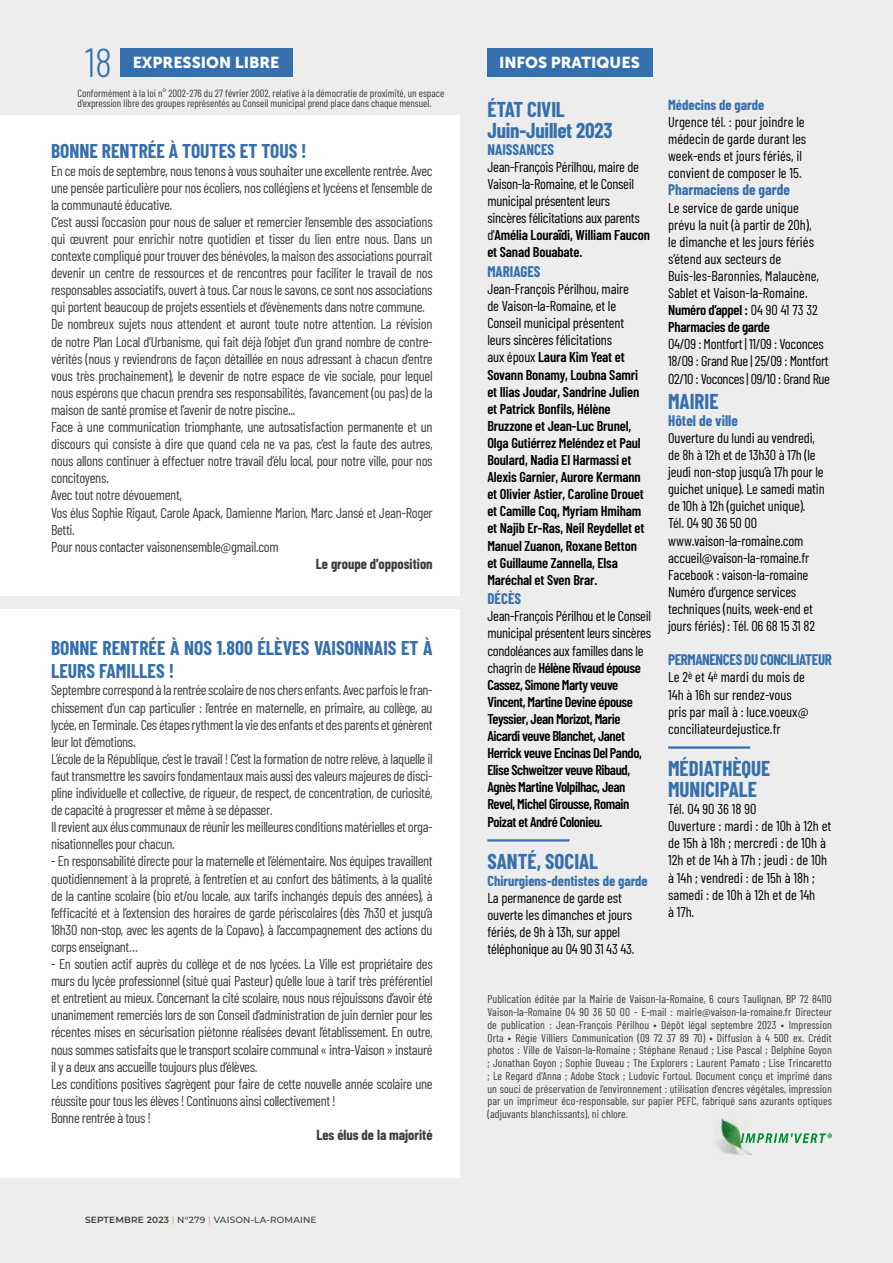
<style>
.page{position:relative;width:893px;height:1263px;background:#ededed}
.page>*{position:absolute;margin:0;border:0;box-sizing:border-box;transform-origin:0 0}
.t1{font:300 40.5px "Barlow Condensed";color:#3670ac}
.t2{font:700 21px/21px "Barlow Condensed";color:#3670ac}
.t3{font:700 19.5px/23.4px "Barlow Condensed";color:#3670ac}
.t4{font:15.75px "Museo Sans 900";color:#fff}
.t5{font:700 15px "Barlow Condensed";color:#3670ac}
.t6{font:700 15px "Barlow Condensed";letter-spacing:-.025em;color:#3670ac}
.t7{font:14.25px/17.1px "Barlow Condensed";letter-spacing:-.025em;color:#3c3c3b}
.t8{font:14.25px/17.1px "Barlow Condensed";letter-spacing:-.01em;color:#000}
.t9{font:600 14.25px/17.1px "Barlow Condensed";letter-spacing:-.015em;color:#000}
.t10{font:700 14.25px "Barlow Condensed";color:#3670ac}
.t11{font:700 14.25px "Barlow Condensed";color:#3c3c3b}
.t12{font:11.25px/12.8px "Barlow Condensed";letter-spacing:.01em;color:#3c3c3b;text-align:justify}
.t13{font:10.5px/10.5px "Barlow Condensed";color:#3c3c3b}
.t14{font:500 9px "Montserrat";letter-spacing:.02em;color:#3c3c3b}
.s1{font-weight:600}
.s2{font-weight:400}
.s3{color:#d4aa73}
</style>
<div class="page">
<div style="left:120px;top:48px;width:173px;height:29px;background:#3670ac"></div>
<div style="left:487px;top:48px;width:166px;height:29px;background:#3670ac"></div>
<div style="left:0;top:609px;width:459px;height:569px;background:#fff"></div>
<div style="left:0;top:115px;width:459px;height:480px;background:#fff"></div>
<hr style="left:487px;top:839px;width:82px;height:2px;background:#3670ac">
<hr style="left:668px;top:746px;width:82px;height:3px;background:#3670ac">
<img style="left:714px;top:1118px;width:38px;height:37px">
<svg style="left:741px;top:1133px;width:91px;height:10px"></svg>
<h1 class="t1" style="left:85px;top:33px;width:29px">18</h1>
<p class="t4" style="left:133px;top:53px;width:148px">EXPRESSION LIBRE</p>
<p class="t4" style="left:499px;top:53px;width:142px">INFOS PRATIQUES</p>
<h2 class="t2" style="left:487px;top:97px;width:127px">ÉTAT CIVIL<br>Juin-Juillet 2023</h2>
<p class="t5" style="left:487px;top:139px;width:68px">NAISSANCES</p>
<p class="t8" style="left:487px;top:157px;width:164px">Jean-François Périlhou, maire de<br>Vaison-la-Romaine, et le Conseil municipal présentent leurs sincères félicitations aux parents d'<span class="s1">Amélia Louraïdi, William Faucon et Sanad Bouabate.</span></p>
<p class="t5" style="left:487px;top:261px;width:55px">MARIAGES</p>
<p class="t9" style="left:487px;top:279px;width:159px"><span class="s2">Jean-François Périlhou, maire<br>de Vaison-la-Romaine, et le<br>Conseil municipal présentent leurs sincères félicitations<br>aux époux</span> Laura Kim Yeat et<br>Sovann Bonamy, Loubna Samri et Ilias Joudar, Sandrine Julien et Patrick Bonfils, Hélène<br>Bruzzone et Jean-Luc Brunel,<br>Olga Gutiérrez Meléndez et Paul<br>Boulard, Nadia El Harmassi et<br>Alexis Garnier, Aurore Kermann et Olivier Astier, Caroline Drouet et Camille Coq, Myriam Hmiham et Najib Er-Ras, Neil Reydellet et<br>Manuel Zuanon, Roxane Betton et Guillaume Zannella, Elsa<br>Maréchal et Sven Brar.</p>
<p class="t5" style="left:487px;top:588px;width:35px">DÉCÈS</p>
<p class="t9" style="left:487px;top:607px;width:165px"><span class="s2">Jean-François Périlhou et le Conseil municipal présentent leurs sincères condoléances aux familles dans le chagrin de</span> Hélène Rivaud épouse<br>Cassez, Simone Marty veuve<br>Vincent, Martine Devine épouse<br>Teyssier, Jean Morizot, Marie<br>Aicardi veuve Blanchet, Janet<br>Herrick veuve Encinas Del Pando,<br>Elise Schweitzer veuve Ribaud,<br>Agnès Martine Volpilhac, Jean<br>Revel, Michel Girousse, Romain<br>Poizat et André Colonieu.</p>
<h2 class="t2" style="left:487px;top:850px;width:112px">SANTÉ, SOCIAL</h2>
<p class="t10" style="left:487px;top:871px;width:162px">Chirurgiens-dentistes de garde</p>
<p class="t8" style="left:487px;top:888px;width:149px">La permanence de garde est ouverte les dimanches et jours fériés, de 9h à 13h, sur appel téléphonique au 04 90 31 43 43.</p>
<p class="t13" style="left:78px;top:87px;width:368px">Conformément à la loi n° 2002-276 du 27 février 2002, relative à la démocratie de proximité, un espace d’expression libre des groupes représentés au Conseil municipal prend place dans chaque mensuel.</p>
<p class="t10" style="left:668px;top:95px;width:98px">Médecins de garde</p>
<p class="t8" style="left:668px;top:112px;width:140px">Urgence tél. : pour joindre le médecin de garde durant les week-ends et jours fériés, il convient de composer le 15.</p>
<p class="t5" style="left:668px;top:179px;width:123px">Pharmaciens de garde</p>
<p class="t8" style="left:668px;top:198px;width:152px">Le service de garde unique prévu la nuit (à partir de 20h), le dimanche et les jours fériés s’étend aux secteurs de<br>Buis-les-Baronnies, Malaucène,<br>Sablet et Vaison-la-Romaine.<br><span class="s1">Numéro d’appel :</span> 04 90 41 73 32<br><span class="s1">Pharmacies de garde</span></p>
<p class="t8" style="left:668px;top:335px;width:163px">04/09 : Montfort | 11/09 : Voconces<br>18/09 : Grand Rue | 25/09 : Montfort<br>02/10 : Voconces | 09/10 : Grand Rue</p>
<h2 class="t2" style="left:668px;top:390px;width:52px">MAIRIE</h2>
<p class="t5" style="left:668px;top:410px;width:71px">Hôtel de ville</p>
<p class="t8" style="left:668px;top:428px;width:158px">Ouverture du lundi au vendredi, de 8h à 12h et de 13h30 à 17h (le jeudi non-stop jusqu’à 17h pour le guichet unique). Le samedi matin de 10h à 12h (guichet unique).<br>Tél. 04 90 36 50 00 www.vaison-la-romaine.com accueil@vaison-la-romaine.fr<br>Facebook : vaison-la-romaine<br>Numéro d’urgence services techniques (nuits, week-end et jours fériés) : Tél. 06 68 15 31 82</p>
<p class="t6" style="left:668px;top:649px;width:165px">PERMANENCES DU CONCILIATEUR</p>
<p class="t8" style="left:668px;top:668px;width:142px">Le 2<sup>è</sup> et 4<sup>è</sup> mardi du mois de<br>14h à 16h sur rendez-vous pris par mail à : luce.voeux@ conciliateurdejustice.fr</p>
<h2 class="t2" style="left:668px;top:757px;width:104px">MÉDIATHÈQUE<br>MUNICIPALE</h2>
<p class="t8" style="left:668px;top:799px;width:165px">Tél. 04 90 36 18 90<br>Ouverture : mardi : de 10h à 12h et de 15h à 18h ; mercredi : de 10h à<br>12h et de 14h à 17h ; jeudi : de 10h à 14h ; vendredi : de 15h à 18h ; samedi : de 10h à 12h et de 14h<br>à 17h.</p>
<h3 class="t3" style="left:51px;top:139px;width:257px">BONNE RENTRÉE À TOUTES ET TOUS !</h3>
<p class="t7" style="left:51px;top:161px;width:383px">En ce mois de septembre, nous tenons à vous souhaiter une excellente rentrée. Avec une pensée particulière pour nos écoliers, nos collégiens et lycéens et l’ensemble de la communauté éducative.<br>C’est aussi l’occasion pour nous de saluer et remercier l’ensemble des associations qui œuvrent pour enrichir notre quotidien et tisser du lien entre nous. Dans un contexte compliqué pour trouver des bénévoles, la maison des associations pourrait devenir un centre de ressources et de rencontres pour faciliter le travail de nos responsables associatifs, ouvert à tous. Car nous le savons, ce sont nos associations qui portent beaucoup de projets essentiels et d’évènements dans notre commune.<br>De nombreux sujets nous attendent et auront toute notre attention. La révision de notre Plan Local d’Urbanisme, qui fait déjà l’objet d’un grand nombre de contre&shy;vérités (nous y reviendrons de façon détaillée en nous adressant à chacun d’entre vous très prochainement), le devenir de notre espace de vie sociale, pour lequel nous espérons que chacun prendra ses responsabilités, l’avancement (ou pas) de la maison de santé promise et l’avenir de notre piscine...<br>Face à une communication triomphante, une autosatisfaction permanente et un discours qui consiste à dire que quand cela ne va pas, c’est la faute des autres, nous allons continuer à effectuer notre travail d’élu local, pour notre ville, pour nos concitoyens.<br>Avec tout notre dévouement,<br>Vos élus Sophie Rigaut, Carole Apack, Damienne Marion, Marc Jansé et Jean-Roger Betti.<br>Pour nous contacter vaisonensemble@gmail.com</p>
<p class="t11" style="left:316px;top:554px;width:118px">Le groupe d'opposition</p>
<h3 class="t3" style="left:51px;top:635px;width:383px">BONNE RENTRÉE À NOS 1.800 ÉLÈVES VAISONNAIS ET À<br>LEURS FAMILLES !</h3>
<p class="t7" style="left:51px;top:681px;width:383px">Septembre correspond à la rentrée scolaire de nos chers enfants. Avec parfois le fran&shy;chissement d’un cap particulier : l’entrée en maternelle, en primaire, au collège, au lycée, en Terminale. Ces étapes rythment la vie des enfants et des parents et génèrent leur lot d’émotions.<br>L’école de la République, c’est le travail ! C’est la formation de notre relève, à laquelle il faut transmettre les savoirs fondamentaux mais aussi des valeurs majeures de disci&shy;pline individuelle et collective, de rigueur, de respect, de concentration, de curiosité, de capacité à progresser et même à se dépasser.<br>Il revient aux élus communaux de réunir les meilleures conditions matérielles et orga&shy;nisationnelles pour chacun.</p>
<p class="t7" style="left:51px;top:852px;width:383px;text-align:justify">- En responsabilité directe pour la maternelle et l’élémentaire. Nos équipes travaillent quotidiennement à la propreté, à l’entretien et au confort des bâtiments, à la qualité de la cantine scolaire (bio et/ou locale, aux tarifs inchangés depuis des années), à l’efficacité et à l’extension des horaires de garde périscolaires (dès 7h30 et jusqu’à 18h30 non-stop, avec les agents de la Copavo), à l’accompagnement des actions du corps enseignant…</p>
<p class="t7" style="left:51px;top:954px;width:383px">- En soutien actif auprès du collège et de nos lycées. La Ville est propriétaire des murs du lycée professionnel (situé quai Pasteur) qu’elle loue à tarif très préférentiel et entretient au mieux. Concernant la cité scolaire, nous nous réjouissons d’avoir été unanimement remerciés lors de son Conseil d’administration de juin dernier pour les récentes mises en sécurisation piétonne réalisées devant l’établissement. En outre, nous sommes satisfaits que le transport scolaire communal « intra-Vaison » instauré il y a deux ans accueille toujours plus d’élèves.<br>Les conditions positives s’agrègent pour faire de cette nouvelle année scolaire une réussite pour tous les élèves ! Continuons ainsi collectivement !<br>Bonne rentrée à tous !</p>
<p class="t11" style="left:316px;top:1125px;width:118px">Les élus de la majorité</p>
<p class="t12" style="left:487px;top:992px;width:346px">Publication éditée par la Mairie de Vaison-la-Romaine, 6 cours Taulignan, BP 72 84110<br>Vaison-la-Romaine 04 90 36 50 00 - E-mail : mairie@vaison-la-romaine.fr Directeur de publication : Jean-François Périlhou • Dépôt légal septembre 2023 • Impression Orta • Régie Villiers Communication (09 72 37 89 70) • Diffusion à 4 500 ex. Crédit photos : Ville de Vaison-la-Romaine ; Stéphane Renaud ; Lise Pascal ; Delphine Goyon ; Jonathan Goyon ; Sophie Duveau ; The Explorers ; Laurent Pamato ; Lise Trincaretto ; Le Regard d'Anna ; Adobe Stock ; Ludovic Fortoul. Document conçu et imprimé dans un souci de préservation de l’environnement : utilisation d’encres végétales, impression par un imprimeur éco-responsable, sur papier PEFC, fabriqué sans azurants optiques (adjuvants blanchissants), ni chlore.</p>
<p class="t14" style="left:85px;top:1213px;width:233px"><span class="s1">SEPTEMBRE 2023</span> <span class="s3">|</span> N°279 <span class="s3">|</span> VAISON-LA-ROMAINE</p>
</div>
